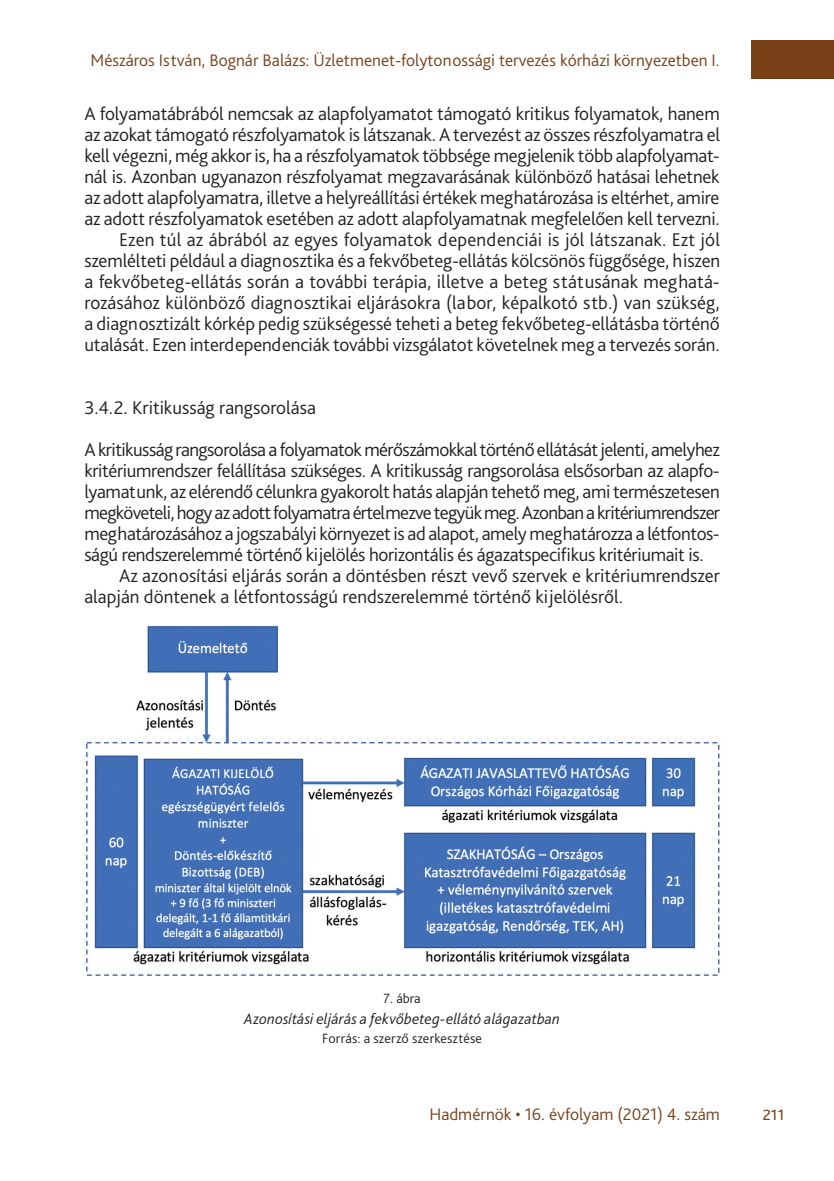
<style>
.page{position:relative;width:834px;height:1181px;background:#fff}
.page>*{position:absolute;margin:0;border:0;box-sizing:border-box;transform-origin:0 0}
._3_1_első_bekezdés{font:300 19.25px/21px "Bliss Pro";letter-spacing:-.02em;color:#231f20;text-align:justify}
._3_szövegtörzs{font:300 19.25px/21px "Bliss Pro";color:#231f20;text-align:justify}
._1_1_1_1_Head_címsor{font:300 19.25px "Bliss Pro";color:#231f20}
.t1{font:300 19.25px "Bliss Pro";color:#784118}
.t2{font:300 17.5px "Bliss Pro";color:#784118}
._8_Ábra__képalárás{font:italic 300 15.75px "Bliss Pro";letter-spacing:.005em;color:#231f20}
._8_ábra_forrás{font:300 14px "Bliss Pro";letter-spacing:.015em;color:#231f20}
._8_Ábra_Száma{font:300 14px "Bliss Pro";color:#231f20}
</style>
<div class="page">
<div style="left:750px;top:41px;width:83px;height:38px;background:#784118"></div>
<img style="left:86px;top:625px;width:634px;height:351px">
<p class="t2" style="left:90px;top:49px;width:630px">Mészáros István, Bognár Balázs: Üzletmenet-folytonossági tervezés kórházi környezetben I.</p>
<p class="_3_1_első_bekezdés" style="left:84px;top:103px;width:637px">A folyamatábrából nemcsak az alapfolyamatot támogató kritikus folyamatok, hanem az azokat támogató részfolyamatok is látszanak. A tervezést az összes részfolyamatra el kell végezni, még akkor is, ha a részfolyamatok többsége megjelenik több alapfolyamat&shy;nál is. Azonban ugyanazon részfolyamat megzavarásának különböző hatásai lehetnek az adott alapfolyamatra, illetve a helyreállítási értékek meghatározása is eltérhet, amire az adott részfolyamatok esetében az adott alapfolyamatnak megfelelően kell tervezni.</p>
<p class="_3_szövegtörzs" style="left:84px;top:229px;width:637px;text-indent:35px">Ezen túl az ábrából az egyes folyamatok dependenciái is jól látszanak. Ezt jól szemlélteti például a diagnosztika és a fekvőbeteg-ellátás kölcsönös függősége, hiszen a fekvőbeteg-ellátás során a további terápia, illetve a beteg státusának meghatá&shy;rozásához különböző diagnosztikai eljárásokra (labor, képalkotó stb.) van szükség, a diagnosztizált kórkép pedig szükségessé teheti a beteg fekvőbeteg-ellátásba történő utalását. Ezen interdependenciák további vizsgálatot követelnek meg a tervezés során.</p>
<p class="_1_1_1_1_Head_címsor" style="left:84px;top:396px;width:233px">3.4.2. Kritikusság rangsorolása</p>
<p class="_3_1_első_bekezdés" style="left:84px;top:439px;width:637px">A kritikusság rangsorolása a folyamatok mérőszámokkal történő ellátását jelenti, amelyhez kritériumrendszer felállítása szükséges. A kritikusság rangsorolása elsősorban az alapfo&shy;lyamatunk, az elérendő célunkra gyakorolt hatás alapján tehető meg, ami természetesen megköveteli, hogy azadott folyamatra értelmezve tegyük meg. Azonban akritériumrendszer meghatározásához a jogszabályi környezet is ad alapot, amely meghatározza a létfontos&shy;ságú rendszerelemmé történő kijelölés horizontális és ágazatspecifikus kritériumait is.</p>
<p class="_3_szövegtörzs" style="left:84px;top:565px;width:637px;text-indent:35px">Az azonosítási eljárás során a döntésben részt vevő szervek e kritériumrendszer alapján döntenek a létfontosságú rendszerelemmé történő kijelölésről.</p>
<p class="_8_Ábra_Száma" style="left:383px;top:989px;width:39px">7. ábra</p>
<p class="_8_Ábra__képalárás" style="left:244px;top:1008px;width:317px">Azonosítási eljárás a fekvőbeteg-ellátó alágazatban</p>
<p class="_8_ábra_forrás" style="left:322px;top:1030px;width:161px">Forrás: a szerző szerkesztése</p>
<p class="t2" style="left:429px;top:1103px;width:292px">Hadmérnök • 16. évfolyam (2021) 4. szám</p>
<p class="t1" style="left:762px;top:1102px;width:23px">211</p>
</div>
